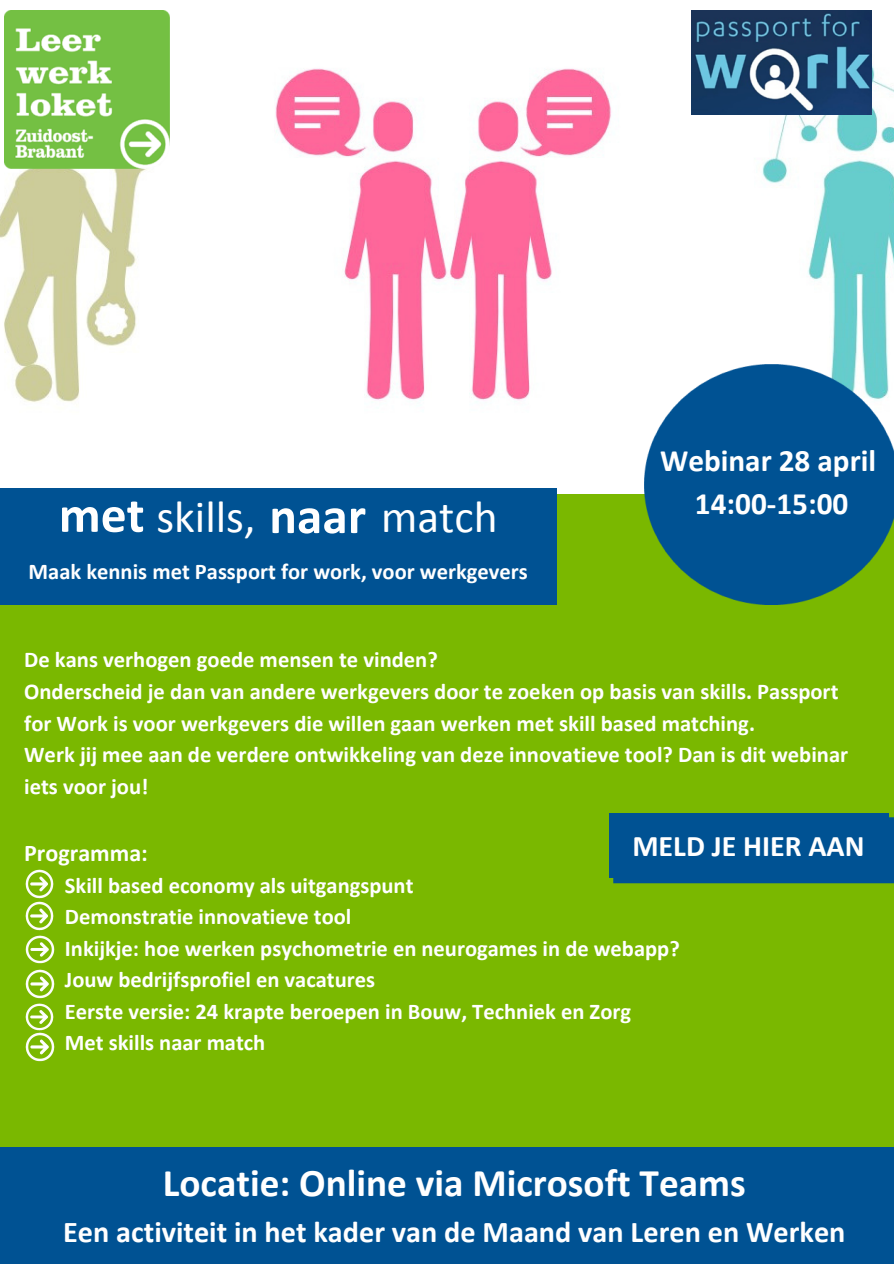
<style>
.page{position:relative;width:894px;height:1264px;background:#fff}
.page>*{position:absolute;margin:0;border:0;box-sizing:border-box;transform-origin:0 0}
.t1{font:700 51.45px "Calibri";color:#fff}
.t2{font:45.45px "Calibri";color:#fff}
.t3{font:700 39.3px "Calibri";color:#fff}
.t4{font:700 31.2px "Calibri";color:#fff}
.t5{font:700 30.3px "Calibri";color:#fff}
.t6{font:700 30px "Calibri";color:#fff}
.t7{font:700 24px "Calibri";color:#fff}
.t8{font:700 22.65px/31.5px "Calibri";color:#fff}
.t9{font:700 22.5px "Calibri";color:#fff}
</style>
<div class="page">
<div style="left:0;top:0;width:893px;height:1263px;background:#7ab800"></div>
<div style="left:0;top:0;width:893px;height:493px;background:#fff"></div>
<img style="left:0;top:55px;width:893px;height:347px">
<img style="left:5px;top:11px;width:164px;height:157px">
<img style="left:644px;top:364px;width:249px;height:240px">
<div style="left:0;top:488px;width:556px;height:116px;background:#005293"></div>
<div style="left:0;top:1147px;width:893px;height:116px;background:#005293"></div>
<div style="left:613px;top:817px;width:280px;height:66px;background:#005293"></div>
<div style="left:609px;top:813px;width:280px;height:65px;background:#005293"></div>
<img style="left:691px;top:11px;width:180px;height:103px">
<img style="left:25px;top:1003px;width:30px;height:59px">
<img style="left:25px;top:869px;width:29px;height:62px">
<img style="left:25px;top:935px;width:30px;height:29px">
<img style="left:25px;top:969px;width:30px;height:30px">
<p class="t1" style="left:59px;top:493px;width:87px">met</p>
<p class="t2" style="left:156px;top:498px;width:100px">skills,</p>
<p class="t1" style="left:269px;top:494px;width:98px">naar</p>
<p class="t2" style="left:381px;top:498px;width:118px">match</p>
<p class="t9" style="left:29px;top:562px;width:500px">Maak kennis met Passport for work, voor werkgevers</p>
<p class="t4" style="left:660px;top:447px;width:217px">Webinar 28 april</p>
<p class="t4" style="left:694px;top:490px;width:155px">14:00-15:00</p>
<p class="t8" style="left:24px;top:646px;width:415px">De kans verhogen goede mensen te vinden?</p>
<p class="t8" style="left:24px;top:677px;width:815px">Onderscheid je dan van andere werkgevers door te zoeken op basis van skills. Passport for Work is voor werkgevers die willen gaan werken met skill based matching.</p>
<p class="t8" style="left:24px;top:740px;width:825px">Werk jij mee aan de verdere ontwikkeling van deze innovatieve tool? Dan is dit webinar iets voor jou!</p>
<p class="t6" style="left:632px;top:833px;width:234px">MELD JE HIER AAN</p>
<p class="t7" style="left:24px;top:843px;width:125px">Programma:</p>
<p class="t9" style="left:65px;top:875px;width:350px">Skill based economy als uitgangspunt</p>
<p class="t9" style="left:65px;top:907px;width:288px">Demonstratie innovatieve tool</p>
<p class="t9" style="left:65px;top:938px;width:616px">Inkijkje: hoe werken psychometrie en neurogames in de webapp?</p>
<p class="t9" style="left:65px;top:970px;width:311px">Jouw bedrijfsprofiel en vacatures</p>
<p class="t9" style="left:65px;top:1001px;width:567px">Eerste versie: 24 krapte beroepen in Bouw, Techniek en Zorg</p>
<p class="t9" style="left:65px;top:1033px;width:202px">Met skills naar match</p>
<p class="t3" style="left:163px;top:1166px;width:584px">Locatie: Online via Microsoft Teams</p>
<p class="t5" style="left:63px;top:1219px;width:783px">Een activiteit in het kader van de Maand van Leren en Werken</p>
</div>
